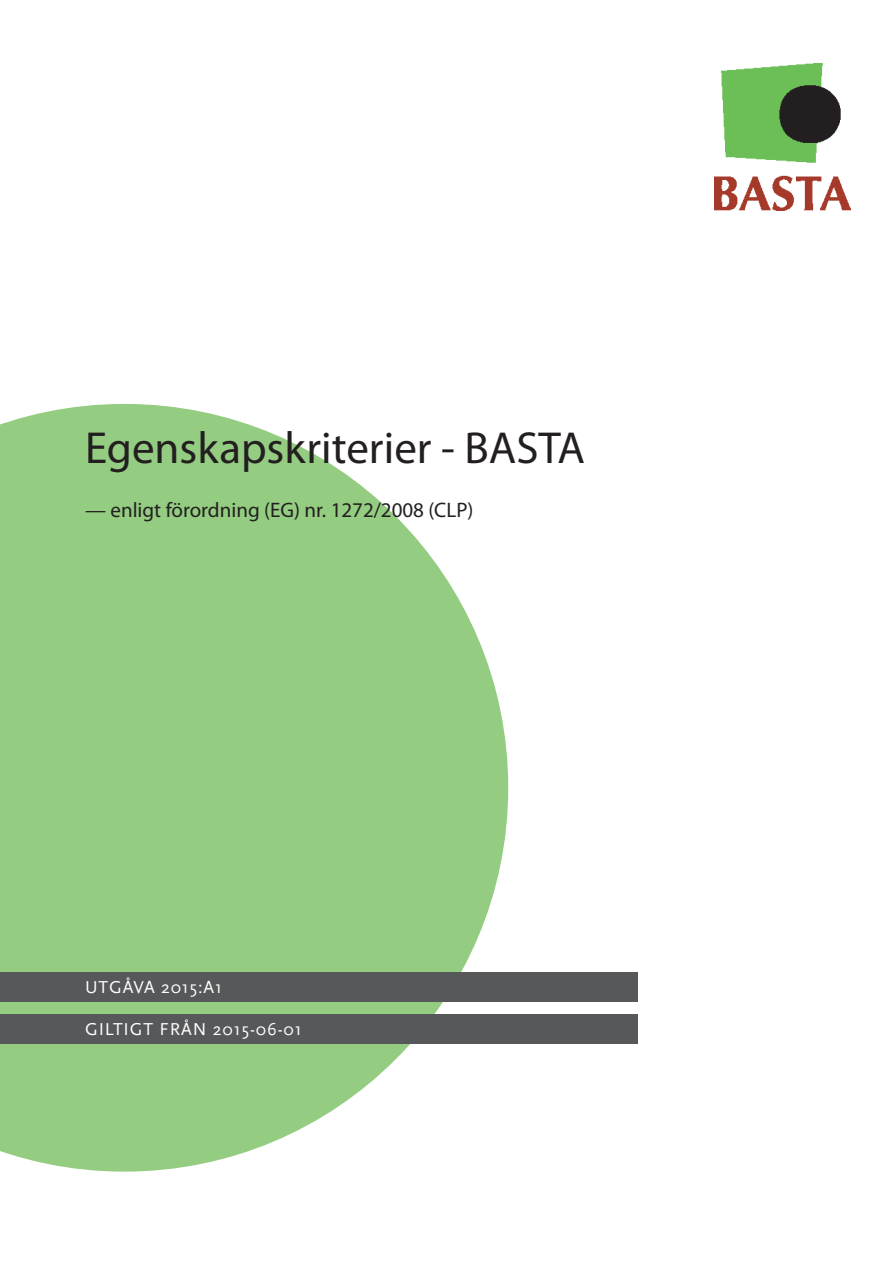
<style>
.page{position:relative;width:893px;height:1263px;background:#fff}
.page>*{position:absolute;margin:0;border:0;box-sizing:border-box;transform-origin:0 0}
.Rubrik_1{font:45px "Myriad Pro";color:#231f20}
.Rubrik_1-2{font:21px "Myriad Pro";color:#231f20}
.Rubrik_2{font:18px "Scala Sans";letter-spacing:.05em;color:#fff}
</style>
<div class="page">
<svg style="left:0;top:404px;width:508px;height:767px;fill:#94cd81"></svg>
<div style="left:0;top:972px;width:638px;height:29px;background:#57585a"></div>
<div style="left:0;top:1014px;width:638px;height:30px;background:#57585a"></div>
<img style="left:715px;top:64px;width:135px;height:146px">
<p class="Rubrik_1" style="left:85px;top:420px;width:502px">Egenskapskriterier - BASTA</p>
<p class="Rubrik_1-2" style="left:85px;top:497px;width:390px">— enligt förordning (EG) nr. 1272/2008 (CLP)</p>
<p class="Rubrik_2" style="left:85px;top:976px;width:139px">UTGÅVA 2015:A1</p>
<p class="Rubrik_2" style="left:85px;top:1019px;width:218px">GILTIGT FRÅN 2015-06-01</p>
</div>
